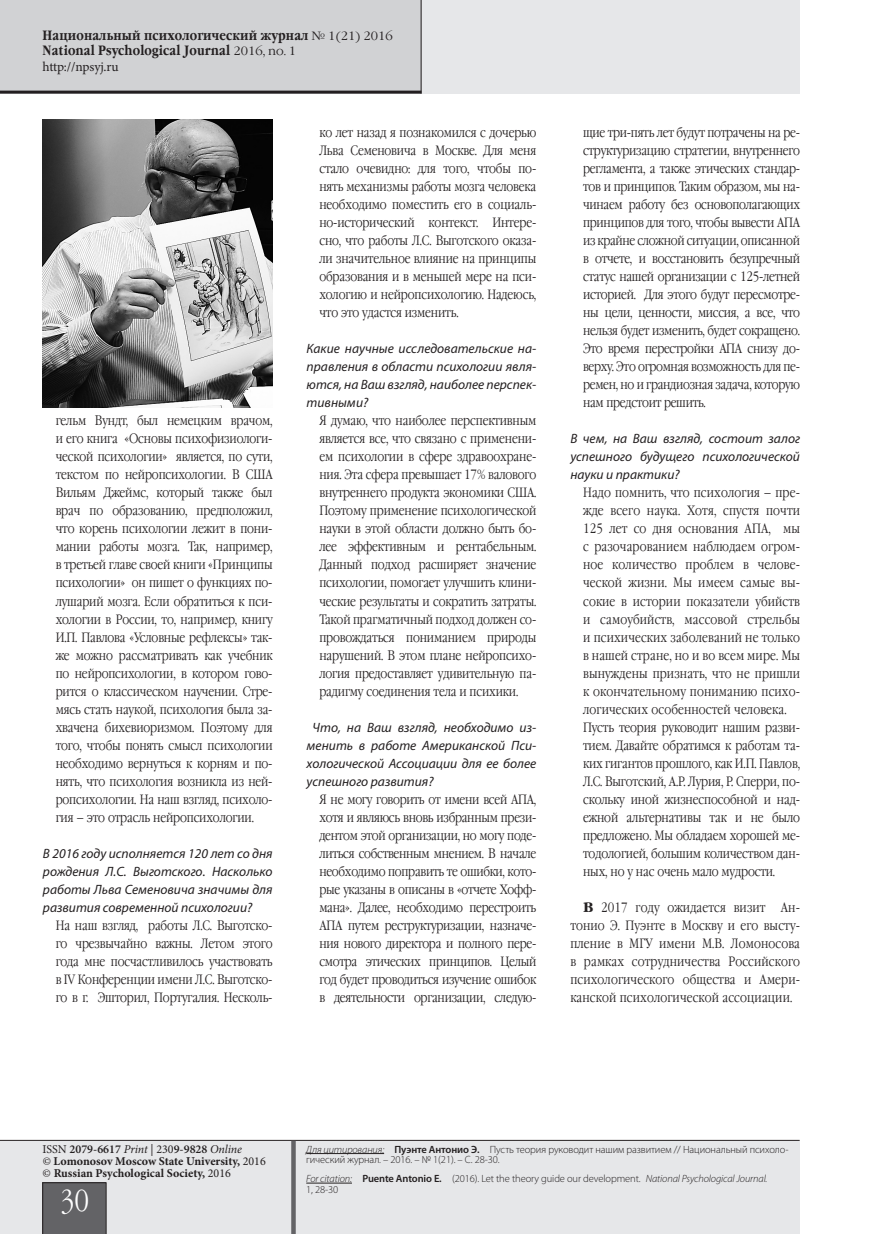
<style>
.page{position:relative;width:872px;height:1234px;background:#fff}
.page>*{position:absolute;margin:0;border:0;box-sizing:border-box;transform-origin:0 0}
.t1{font:30px "Garamond Narrow C";color:#fff}
.Interview___A{font:13.5px/18px "Garamond Narrow C";letter-spacing:-.01em;color:#231f20;text-align:justify}
.Interview___Q{font:italic 13.5px/18px "Myriad Pro";color:#231f20;text-align:justify}
.Main_text{font:13.5px/18px "Garamond Narrow C";letter-spacing:.01em;color:#231f20;text-align:justify}
.t2{font:700 13.5px/15px "Garamond Narrow C";letter-spacing:.01em;color:#231f20}
.t3{font:13.5px "Minion Pro";letter-spacing:-.015em;color:#231f20}
.t4{font:700 12px/12px "Minion Pro";color:#231f20}
.t5{font:300 10.5px/10.5px "Myriad Pro";letter-spacing:-.01em;color:#231f20}
.s1{font-family:"Garamond C";font-weight:400;font-size:12px}
.s2{font-family:"Garamond C";font-weight:700}
.s3{font-weight:400}
.s4{font-weight:600}
.s5{font-weight:400;font-style:italic}
.s6{font-style:italic}
</style>
<div class="page">
<div style="left:0;top:1140px;width:799px;height:93px;background:#e6e7e9"></div>
<hr style="left:0;top:1139px;width:799px;height:1px;background:#231f20">
<div style="left:43px;top:1182px;width:63px;height:51px;background:#636366"></div>
<div style="left:291px;top:1140px;width:5px;height:93px;background:#636366"></div>
<div style="left:0;top:0;width:799px;height:94px;background:#e6e7e9"></div>
<div style="left:0;top:0;width:421px;height:94px;background:#d1d2d4"></div>
<hr style="left:0;top:91px;width:421px;height:3px;background:#231f20">
<hr style="left:421px;top:0;width:1px;height:94px;background:#231f20">
<hr style="left:306px;top:1152px;width:78px;height:1px;background:#231f20">
<hr style="left:306px;top:1182px;width:46px;height:1px;background:#231f20">
<img style="left:43px;top:119px;width:229px;height:288px">
<p class="t2" style="left:43px;top:28px;width:352px">Национальный психологический журнал <span class="s1">№ 1(21) 2016<br></span>National Psychological Journal <span class="s1">2016, no. 1</span></p>
<p class="t3" style="left:43px;top:57px;width:78px">http://npsyj.ru</p>
<p class="Interview___A" style="left:56px;top:412px;width:218px">гельм Вундт, был немецким врачом, и его книга «Основы психофизиологи&shy;ческой психологии» является, по сути, текстом по нейропсихологии. В США Вильям Джеймс, который также был врач по образованию, предположил, что корень психологии лежит в пони&shy;мании работы мозга. Так, например, в третьей главе своей книги «Принципы психологии» он пишет о функциях по&shy;лушарий мозга. Если обратиться к пси&shy;хологии в России, то, например, книгу И.П. Павлова «Условные рефлексы» так&shy;же можно рассматривать как учебник по нейропсихологии, в котором гово&shy;рится о классическом научении. Стре&shy;мясь стать наукой, психология была за&shy;хвачена бихевиоризмом. Поэтому для того, чтобы понять смысл психологии необходимо вернуться к корням и по&shy;нять, что психология возникла из ней&shy;ропсихологии. На наш взгляд, психоло&shy;гия – это отрасль нейропсихологии.</p>
<p class="Interview___Q" style="left:43px;top:843px;width:231px">В 2016 году исполняется 120 лет со дня рождения Л.С. Выготского. Насколько работы Льва Семеновича значимы для развития современной психологии?</p>
<p class="Interview___A" style="left:56px;top:916px;width:218px">На наш взгляд, работы Л.С. Выготско&shy;го чрезвычайно важны. Летом этого года мне посчастливилось участвовать в IV Конференции имени Л.С. Выготско&shy;го в г. Эшторил, Португалия. Несколь-</p>
<p class="Interview___A" style="left:319px;top:124px;width:218px">ко лет назад я познакомился с дочерью Льва Семеновича в Москве. Для меня стало очевидно: для того, чтобы по&shy;нять механизмы работы мозга человека необходимо поместить его в социаль&shy;но-исторический контекст. Интере&shy;сно, что работы Л.С. Выготского оказа&shy;ли значительное влияние на принципы образования и в меньшей мере на пси&shy;хологию и нейропсихологию. Надеюсь, что это удастся изменить.</p>
<p class="Interview___Q" style="left:307px;top:339px;width:231px">Какие научные исследовательские на&shy;правления в области психологии явля&shy;ются, на Ваш взгляд, наиболее перспек&shy;тивными?</p>
<p class="Interview___A" style="left:319px;top:412px;width:218px">Я думаю, что наиболее перспективным является все, что связано с применени&shy;ем психологии в сфере здравоохране&shy;ния. Эта сфера превышает 17% валового внутреннего продукта экономики США.<br>Поэтому применение психологической науки в этой области должно быть бо&shy;лее эффективным и рентабельным.<br>Данный подход расширяет значение психологии, помогает улучшить клини&shy;ческие результаты и сократить затраты.<br>Такой прагматичный подход должен со&shy;провождаться пониманием природы нарушений. В этом плане нейропсихо&shy;логия предоставляет удивительную па&shy;радигму соединения тела и психики.</p>
<p class="Interview___Q" style="left:307px;top:717px;width:231px;text-indent:6px">Что, на Ваш взгляд, необходимо из&shy;менить в работе Американской Пси&shy;хологической Ассоциации для ее более успешного развития?</p>
<p class="Interview___A" style="left:319px;top:790px;width:218px">Я не могу говорить от имени всей АПА, хотя и являюсь вновь избранным прези&shy;дентом этой организации, но могу поде&shy;литься собственным мнением. В начале необходимо поправить те ошибки, кото&shy;рые указаны в описаны в «отчете Хофф&shy;мана». Далее, необходимо перестроить АПА путем реструктуризации, назначе&shy;ния нового директора и полного пере&shy;смотра этических принципов. Целый год будет проводиться изучение ошибок в деятельности организации, следую-</p>
<p class="Interview___A" style="left:583px;top:124px;width:218px">щие три-пять лет будут потрачены на ре&shy;структуризацию стратегии, внутреннего регламента, а также этических стандар&shy;тов и принципов. Таким образом, мы на&shy;чинаем работу без основополагающих принципов для того, чтобы вывести АПА из крайне сложной ситуации, описанной в отчете, и восстановить безупречный статус нашей организации с 125-летней историей. Для этого будут пересмотре&shy;ны цели, ценности, миссия, а все, что нельзя будет изменить, будет сокращено.<br>Это время перестройки АПА снизу до&shy;верху. Это огромная возможность для пе&shy;ремен, но и грандиозная задача, которую нам предстоит решить.</p>
<p class="Interview___Q" style="left:570px;top:429px;width:231px">В чем, на Ваш взгляд, состоит залог успешного будущего психологической науки и практики?</p>
<p class="Interview___A" style="left:583px;top:484px;width:218px">Надо помнить, что психология – пре&shy;жде всего наука. Хотя, спустя почти 125 лет со дня основания АПА, мы с разочарованием наблюдаем огром&shy;ное количество проблем в челове&shy;ческой жизни. Мы имеем самые вы&shy;сокие в истории показатели убийств и самоубийств, массовой стрельбы и психических заболеваний не только в нашей стране, но и во всем мире. Мы вынуждены признать, что не пришли к окончательному пониманию психо&shy;логических особенностей человека.</p>
<p class="Interview___A" style="left:583px;top:718px;width:218px">Пусть теория руководит нашим разви&shy;тием. Давайте обратимся к работам та&shy;ких гигантов прошлого, как И.П. Павлов, Л.С. Выготский, А.Р. Лурия, Р. Сперри, по&shy;скольку иной жизнеспособной и над&shy;ежной альтернативы так и не было предложено. Мы обладаем хорошей ме&shy;тодологией, большим количеством дан&shy;ных, но у нас очень мало мудрости.</p>
<p class="Main_text" style="left:570px;top:898px;width:231px;text-indent:13px"><span class="s2">В</span> 2017 году ожидается визит Ан&shy;тонио Э. Пуэнте в Москву и его высту&shy;пление в МГУ имени М.В. Ломоносова в рамках сотрудничества Российского психологического общества и Амери&shy;канской психологической ассоциации.</p>
<p class="t4" style="left:43px;top:1143px;width:225px"><span class="s3">ISSN</span> <span class="s4">2079-6617</span> <span class="s5">Print</span> <span class="s3">| 230</span><span class="s4">9-9828</span> <span class="s5">Online<br>©</span> Lomonosov Moscow State University, <span class="s3">2016 ©</span> Russian Psychological Society, <span class="s3">2016</span></p>
<h1 class="t1" style="left:60px;top:1183px;width:31px">30</h1>
<p class="t5" style="left:306px;top:1143px;width:484px"><span class="s6">Для цитирования:</span> <span class="s4">Пуэнте Антонио Э.</span> Пусть теория руководит нашим развитием // Национальный психоло&shy;гический журнал. – 2016. – № 1(21). – С. 28-30.</p>
<p class="t5" style="left:306px;top:1172px;width:463px"><span class="s6">For citation:</span> <span class="s4">Puente Antonio E.</span> (2016). Let the theory guide our development. <span class="s6">National Psychological Journal.<br></span>1, 28-30</p>
</div>
